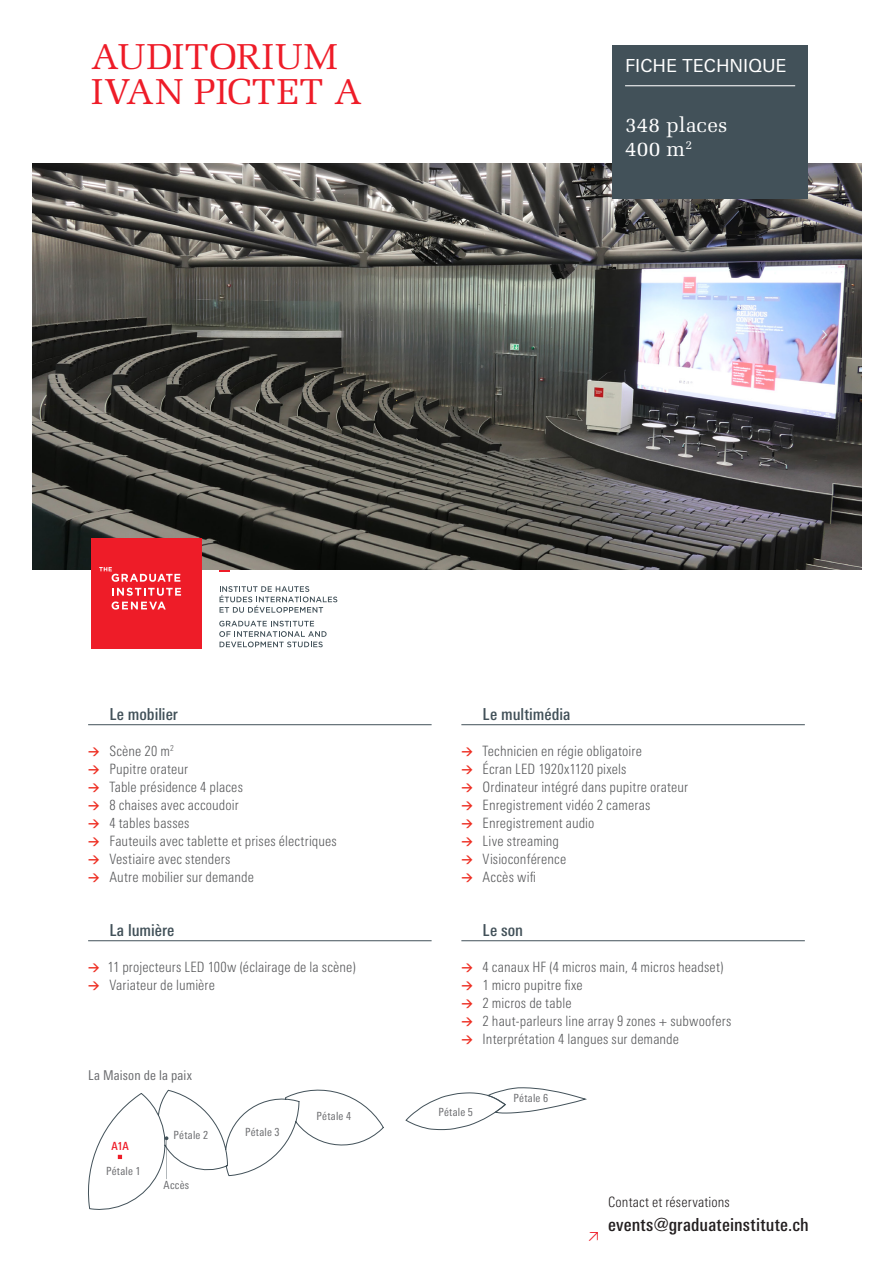
<style>
.page{position:relative;width:893px;height:1263px;background:#fff}
.page>*{position:absolute;margin:0;border:0;box-sizing:border-box;transform-origin:0 0}
.t1{font:36px "Melior LT";letter-spacing:.015em;color:#ee1c28}
.ss-t_gris__places__m{font:21px "Melior LT";letter-spacing:.005em;color:#fff}
._04-Texte_justifié{font:500 condensed 18px "Linotype Univers";letter-spacing:.01em;color:#231f20}
.titre_1_rouge{font:18px "Linotype Univers Basic";letter-spacing:-.005em;color:#fff}
.ss-titre_son_lumière{font:500 condensed 16.5px "Linotype Univers";color:#425159}
.ss-t_gris__places__m-2{font:300 condensed 14.25px "Linotype Univers";letter-spacing:.005em;color:#57585a}
.matériel{font:300 condensed 14.25px "Linotype Univers";letter-spacing:.005em;color:#57585a}
._04-Texte_justifié-2{font:300 condensed 14.25px "Linotype Univers";letter-spacing:.01em;color:#231f20}
.t2{font:condensed 13.5px "Linotype Univers";letter-spacing:.01em;color:#6c6d70}
.t3{font:13.5px "DIN";color:#ee1c28}
.t4{font:condensed 11.25px "Linotype Univers";letter-spacing:.02em;color:#6c6d70}
.t5{font:500 condensed 11.25px "Linotype Univers";color:#ee1c28}
.s1{font-family:"DIN";font-weight:700;font-stretch:normal;font-size:11.25px;color:#ee2e22}
</style>
<div class="page">
<img style="left:33px;top:164px;width:829px;height:406px">
<svg style="left:220px;top:586px;width:117px;height:27px"></svg>
<svg style="left:219px;top:621px;width:108px;height:26px"></svg>
<div style="left:91px;top:538px;width:111px;height:110px;background:#ee1c28"></div>
<svg style="left:112px;top:588px;width:69px;height:22px"></svg>
<svg style="left:99px;top:567px;width:81px;height:15px"></svg>
<hr style="left:88px;top:724px;width:344px;height:1px;background:#425159">
<hr style="left:88px;top:940px;width:344px;height:1px;background:#425159">
<hr style="left:461px;top:724px;width:344px;height:1px;background:#425159">
<hr style="left:461px;top:940px;width:344px;height:1px;background:#425159">
<div style="left:612px;top:46px;width:196px;height:153px;background:#425159"></div>
<hr style="left:625px;top:85px;width:170px;height:1px;background:#fff">
<svg style="left:405px;top:1087px;width:182px;height:43px"></svg>
<svg style="left:88px;top:1089px;width:296px;height:121px"></svg>
<p class="t1" style="left:91px;top:36px;width:248px">AUDITORIUM</p>
<p class="t1" style="left:91px;top:70px;width:272px">IVAN PICTET A</p>
<p class="titre_1_rouge" style="left:625px;top:56px;width:163px">FICHE TECHNIQUE</p>
<p class="ss-t_gris__places__m" style="left:625px;top:113px;width:104px">348 places</p>
<p class="ss-t_gris__places__m" style="left:625px;top:137px;width:69px">400 m<sup>2</sup></p>
<p class="ss-titre_son_lumière" style="left:109px;top:704px;width:70px">Le mobilier</p>
<p class="ss-t_gris__places__m-2" style="left:88px;top:743px;width:87px"><span class="s1">&gt;</span> Scène 20 m<sup>2</sup></p>
<p class="ss-t_gris__places__m-2" style="left:88px;top:761px;width:102px"><span class="s1">&gt;</span> Pupitre orateur</p>
<p class="ss-t_gris__places__m-2" style="left:88px;top:779px;width:156px"><span class="s1">&gt;</span> Table présidence 4 places</p>
<p class="ss-t_gris__places__m-2" style="left:88px;top:797px;width:152px"><span class="s1">&gt;</span> 8 chaises avec accoudoir</p>
<p class="ss-t_gris__places__m-2" style="left:88px;top:815px;width:103px"><span class="s1">&gt;</span> 4 tables basses</p>
<p class="ss-t_gris__places__m-2" style="left:88px;top:833px;width:250px"><span class="s1">&gt;</span> Fauteuils avec tablette et prises électriques</p>
<p class="ss-t_gris__places__m-2" style="left:88px;top:851px;width:144px"><span class="s1">&gt;</span> Vestiaire avec stenders</p>
<p class="ss-t_gris__places__m-2" style="left:88px;top:869px;width:167px"><span class="s1">&gt;</span> Autre mobilier sur demande</p>
<p class="ss-titre_son_lumière" style="left:109px;top:920px;width:67px">La lumière</p>
<p class="ss-t_gris__places__m-2" style="left:88px;top:959px;width:269px"><span class="s1">&gt;</span> 11 projecteurs LED 100w (éclairage de la scène)</p>
<p class="ss-t_gris__places__m-2" style="left:88px;top:977px;width:128px"><span class="s1">&gt;</span> Variateur de lumière</p>
<p class="t2" style="left:88px;top:1067px;width:105px">La Maison de la paix</p>
<p class="t5" style="left:111px;top:1140px;width:19px">A1A</p>
<p class="t4" style="left:106px;top:1164px;width:36px">Pétale 1</p>
<p class="t4" style="left:174px;top:1128px;width:36px">Pétale 2</p>
<p class="t4" style="left:245px;top:1126px;width:36px">Pétale 3</p>
<p class="t4" style="left:164px;top:1178px;width:27px">Accès</p>
<p class="t4" style="left:317px;top:1109px;width:36px">Pétale 4</p>
<p class="ss-titre_son_lumière" style="left:483px;top:704px;width:89px">Le multimédia</p>
<p class="ss-t_gris__places__m-2" style="left:461px;top:743px;width:182px"><span class="s1">&gt;</span> Technicien en régie obligatoire</p>
<p class="ss-t_gris__places__m-2" style="left:461px;top:761px;width:167px"><span class="s1">&gt;</span> Écran LED 1920x1120 pixels</p>
<p class="ss-t_gris__places__m-2" style="left:461px;top:779px;width:228px"><span class="s1">&gt;</span> Ordinateur intégré dans pupitre orateur</p>
<p class="matériel" style="left:461px;top:797px;width:190px"><span class="s1">&gt;</span> Enregistrement vidéo 2 cameras</p>
<p class="matériel" style="left:461px;top:815px;width:135px"><span class="s1">&gt;</span> Enregistrement audio</p>
<p class="matériel" style="left:461px;top:833px;width:99px"><span class="s1">&gt;</span> Live streaming</p>
<p class="matériel" style="left:461px;top:851px;width:106px"><span class="s1">&gt;</span> Visioconférence</p>
<p class="ss-t_gris__places__m-2" style="left:461px;top:869px;width:76px"><span class="s1">&gt;</span> Accès wifi</p>
<p class="ss-titre_son_lumière" style="left:483px;top:920px;width:42px">Le son</p>
<p class="ss-t_gris__places__m-2" style="left:461px;top:959px;width:264px"><span class="s1">&gt;</span> 4 canaux HF (4 micros main, 4 micros headset)</p>
<p class="ss-t_gris__places__m-2" style="left:461px;top:977px;width:123px"><span class="s1">&gt;</span> 1 micro pupitre fixe</p>
<p class="ss-t_gris__places__m-2" style="left:461px;top:995px;width:112px"><span class="s1">&gt;</span> 2 micros de table</p>
<p class="matériel" style="left:461px;top:1013px;width:272px"><span class="s1">&gt;</span> 2 haut-parleurs line array 9 zones + subwoofers</p>
<p class="matériel" style="left:461px;top:1031px;width:219px"><span class="s1">&gt;</span> Interprétation 4 langues sur demande</p>
<p class="t4" style="left:438px;top:1105px;width:36px">Pétale 5</p>
<p class="t4" style="left:514px;top:1092px;width:36px">Pétale 6</p>
<p class="t3" style="left:587px;top:1227px;width:15px">≥</p>
<p class="_04-Texte_justifié-2" style="left:608px;top:1194px;width:123px">Contact et réservations</p>
<p class="_04-Texte_justifié" style="left:608px;top:1214px;width:202px">events@graduateinstitute.ch</p>
</div>
